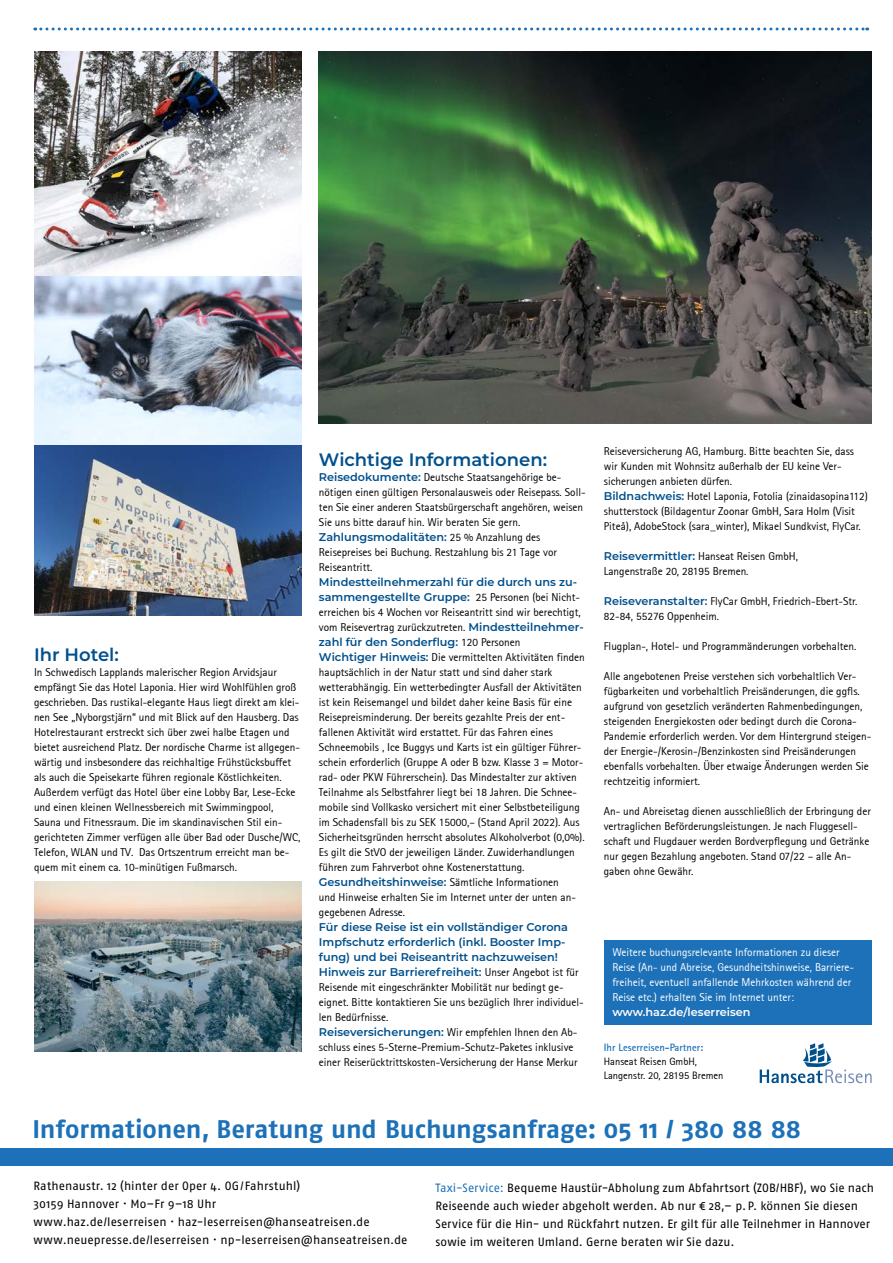
<style>
.page{position:relative;width:893px;height:1263px;background:#fff}
.page>*{position:absolute;margin:0;border:0;box-sizing:border-box;transform-origin:0 0}
.t1{font:700 25.5px "Fago OT";letter-spacing:-.005em;color:#1d71b8}
.t2{font:600 18px "Montserrat";color:#00508c}
.t3{font:12px/18px "Fago OT";letter-spacing:.005em;color:#000}
.t4{font:11.25px/15px "Rotis Sans Serif";color:#000}
.t5{font:600 11.25px/15px "Montserrat";color:#00508c}
.t6{font:11.25px/15px "Rotis Sans Serif";color:#fff}
.t7{font:600 11.25px "Montserrat";color:#fff}
.t8{font:10.5px/14.4px "Rotis Sans Serif";color:#000}
.t9{font:700 10.5px "Rotis Sans Serif";color:#1d71b8}
.s1{font-family:"Montserrat";font-weight:600;color:#00508c}
.s2{font-family:"Rotis Sans Serif";font-weight:400;color:#000}
.s3{color:#1d71b8}
</style>
<div class="page">
<svg style="left:35px;top:28px;width:833px;height:3px"></svg>
<svg style="left:760px;top:1043px;width:112px;height:40px"></svg>
<div style="left:604px;top:940px;width:268px;height:85px;background:#1d71b8"></div>
<div style="left:0;top:1148px;width:893px;height:17px;background:#1d71b8"></div>
<img style="left:319px;top:51px;width:553px;height:372px">
<img style="left:34px;top:51px;width:268px;height:225px">
<img style="left:34px;top:276px;width:268px;height:169px">
<img style="left:34px;top:881px;width:268px;height:170px">
<img style="left:34px;top:445px;width:268px;height:170px">
<h2 class="t2" style="left:34px;top:642px;width:86px">Ihr Hotel:</h2>
<p class="t4" style="left:34px;top:665px;width:268px">In Schwedisch Lapplands malerischer Region Arvidsjaur empfängt Sie das Hotel Laponia. Hier wird Wohlfühlen groß geschrieben. Das rustikal-elegante Haus liegt direkt am klei&shy;nen See „Nyborgstjärn“ und mit Blick auf den Hausberg. Das Hotelrestaurant erstreckt sich über zwei halbe Etagen und bietet ausreichend Platz. Der nordische Charme ist allgegen&shy;wärtig und insbesondere das reichhaltige Frühstücksbuffet als auch die Speisekarte führen regionale Köstlichkeiten.<br>Außerdem verfügt das Hotel über eine Lobby Bar, Lese-Ecke und einen kleinen Wellnessbereich mit Swimmingpool, Sauna und Fitnessraum. Die im skandinavischen Stil ein&shy;gerichteten Zimmer verfügen alle über Bad oder Dusche/WC, Telefon, WLAN und TV. Das Ortszentrum erreicht man be&shy;quem mit einem ca. 10-minütigen Fußmarsch.</p>
<h2 class="t2" style="left:319px;top:447px;width:230px">Wichtige Informationen:</h2>
<p class="t4" style="left:319px;top:469px;width:268px"><span class="s1">Reisedokumente:</span> Deutsche Staatsangehörige be&shy;nötigen einen gültigen Personalausweis oder Reisepass. Soll&shy;ten Sie einer anderen Staatsbürgerschaft angehören, weisen Sie uns bitte darauf hin. Wir beraten Sie gern.</p>
<p class="t5" style="left:319px;top:529px;width:223px">Zahlungsmodalitäten: <span class="s2">25 % Anzahlung des</span></p>
<p class="t4" style="left:319px;top:544px;width:240px">Reisepreises bei Buchung. Restzahlung bis 21 Tage vor<br>Reiseantritt.</p>
<p class="t5" style="left:319px;top:574px;width:263px">Mindestteilnehmerzahl für die durch uns zu&shy;sammengestellte Gruppe: <span class="s2">25 Personen (bei Nicht-</span></p>
<p class="t4" style="left:319px;top:604px;width:266px">erreichen bis 4 Wochen vor Reiseantritt sind wir berechtigt, vom Reisevertrag zurückzutreten. <span class="s1">Mindestteilnehmer-</span></p>
<p class="t5" style="left:319px;top:634px;width:203px">zahl für den Sonderflug: <span class="s2">120 Personen</span></p>
<p class="t4" style="left:319px;top:649px;width:267px"><span class="s1">Wichtiger Hinweis:</span> Die vermittelten Aktivitäten finden hauptsächlich in der Natur statt und sind daher stark wetterabhängig. Ein wetterbedingter Ausfall der Aktivitäten ist kein Reisemangel und bildet daher keine Basis für eine Reisepreisminderung. Der bereits gezahlte Preis der ent&shy;fallenen Aktivität wird erstattet. Für das Fahren eines Schneemobils , Ice Buggys und Karts ist ein gültiger Führer&shy;schein erforderlich (Gruppe A oder B bzw. Klasse 3 = Motor&shy;rad- oder PKW Führerschein). Das Mindestalter zur aktiven Teilnahme als Selbstfahrer liegt bei 18 Jahren. Die Schnee&shy;mobile sind Vollkasko versichert mit einer Selbstbeteiligung im Schadensfall bis zu SEK 15000,– (Stand April 2022). Aus Sicherheitsgründen herrscht absolutes Alkoholverbot (0,0%).<br>Es gilt die StVO der jeweiligen Länder. Zuwiderhandlungen führen zum Fahrverbot ohne Kostenerstattung.<br><span class="s1">Gesundheitshinweise:</span> Sämtliche Informationen<br>und Hinweise erhalten Sie im Internet unter der unten an&shy;gegebenen Adresse.</p>
<p class="t5" style="left:319px;top:919px;width:261px">Für diese Reise ist ein vollständiger Corona Impfschutz erforderlich (inkl. Booster Imp&shy;fung) und bei Reiseantritt nachzuweisen!<br>Hinweis zur Barrierefreiheit: <span class="s2">Unser Angebot ist für</span></p>
<p class="t4" style="left:319px;top:979px;width:266px">Reisende mit eingeschränkter Mobilität nur bedingt ge&shy;eignet. Bitte kontaktieren Sie uns bezüglich Ihrer individuel&shy;len Bedürfnisse.<br><span class="s1">Reiseversicherungen:</span> Wir empfehlen Ihnen den Ab&shy;schluss eines 5-Sterne-Premium-Schutz-Paketes inklusive einer Reiserücktrittskosten-Versicherung der Hanse Merkur</p>
<p class="t4" style="left:604px;top:444px;width:266px">Reiseversicherung AG, Hamburg. Bitte beachten Sie, dass wir Kunden mit Wohnsitz außerhalb der EU keine Ver&shy;sicherungen anbieten dürfen.<br><span class="s1">Bildnachweis:</span> Hotel Laponia, Fotolia (zinaidasopina112) shutterstock (Bildagentur Zoonar GmbH, Sara Holm (Visit Piteå), AdobeStock (sara_winter), Mikael Sundkvist, FlyCar.</p>
<p class="t4" style="left:604px;top:549px;width:196px"><span class="s1">Reisevermittler:</span> Hanseat Reisen GmbH,<br>Langenstraße 20, 28195 Bremen.</p>
<p class="t4" style="left:604px;top:594px;width:255px"><span class="s1">Reiseveranstalter:</span> FlyCar GmbH, Friedrich-Ebert-Str.<br>82-84, 55276 Oppenheim.</p>
<p class="t4" style="left:604px;top:639px;width:254px">Flugplan-, Hotel- und Programmänderungen vorbehalten.</p>
<p class="t4" style="left:604px;top:669px;width:269px">Alle angebotenen Preise verstehen sich vorbehaltlich Ver&shy;fügbarkeiten und vorbehaltlich Preisänderungen, die ggfls. aufgrund von gesetzlich veränderten Rahmenbedingungen, steigenden Energiekosten oder bedingt durch die Corona-Pandemie erforderlich werden. Vor dem Hintergrund steigen&shy;der Energie-/Kerosin-/Benzinkosten sind Preisänderungen ebenfalls vorbehalten. Über etwaige Änderungen werden Sie rechtzeitig informiert.</p>
<p class="t4" style="left:604px;top:804px;width:269px">An- und Abreisetag dienen ausschließlich der Erbringung der vertraglichen Beförderungsleistungen. Je nach Fluggesell&shy;schaft und Flugdauer werden Bordverpflegung und Getränke nur gegen Bezahlung angeboten. Stand 07/22 – alle An&shy;gaben ohne Gewähr.</p>
<p class="t6" style="left:612px;top:945px;width:243px">Weitere buchungsrelevante Informationen zu dieser Reise (An- und Abreise, Gesundheitshinweise, Barriere&shy;freiheit, eventuell anfallende Mehrkosten während der Reise etc.) erhalten Sie im Internet unter:</p>
<p class="t7" style="left:612px;top:1004px;width:140px">www.haz.de/leserreisen</p>
<p class="t9" style="left:604px;top:1040px;width:101px">Ihr Leserreisen-Partner:</p>
<p class="t8" style="left:604px;top:1054px;width:121px">Hanseat Reisen GmbH,<br>Langenstr. 20, 28195 Bremen</p>
<h1 class="t1" style="left:33px;top:1114px;width:770px">Informationen, Beratung und Buchungsanfrage: 05 11 / 380 88 88</h1>
<p class="t3" style="left:34px;top:1177px;width:375px">Rathenaustr. 12 (hinter der Oper 4. OG/Fahrstuhl)<br>30159 Hannover · Mo–Fr 9–18 Uhr<br>www.haz.de/leserreisen · haz-leserreisen@hanseatreisen.de www.neuepresse.de/leserreisen · np-leserreisen@hanseatreisen.de</p>
<p class="t3" style="left:436px;top:1178px;width:440px"><span class="s3">Taxi-Service:</span> Bequeme Haustür-Abholung zum Abfahrtsort (ZOB/HBF), wo Sie nach Reiseende auch wieder abgeholt werden. Ab nur € 28,– p. P. können Sie diesen Service für die Hin- und Rückfahrt nutzen. Er gilt für alle Teilnehmer in Hannover sowie im weiteren Umland. Gerne beraten wir Sie dazu.</p>
</div>
